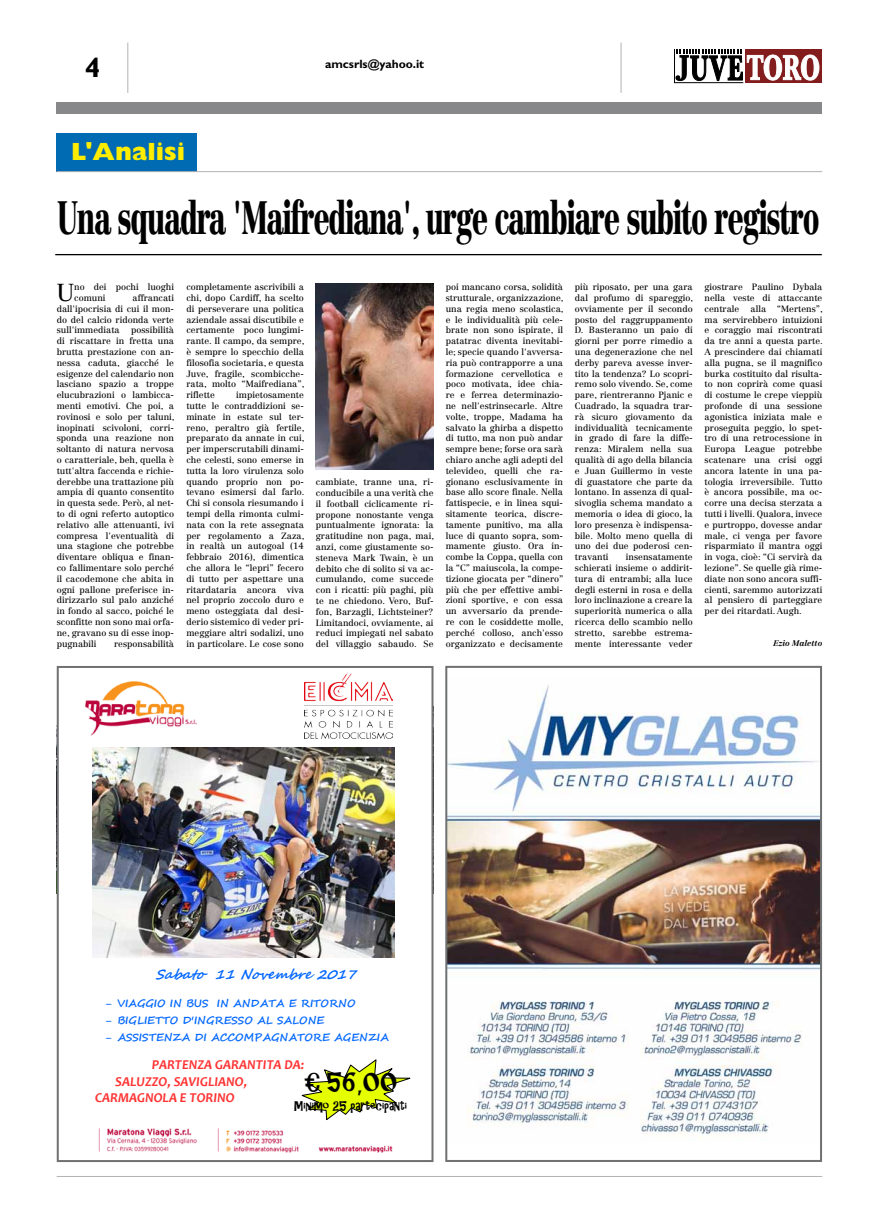
<style>
.page{position:relative;width:879px;height:1219px;background:#fff}
.page>*{position:absolute;margin:0;border:0;box-sizing:border-box;transform-origin:0 0}
.t1{font:900 46px "Centennial LT Std";letter-spacing:-.05em;color:#000;scale:.62 1}
.t2{font:700 28px "Gill Sans Std";color:#000}
.t3{font:800 25px "Gill Sans Std";color:#ffed00}
.t4{font:24.7px "ARCHRISTY";color:#000}
.t5{font:24.2px "Centennial LT Std";color:#000}
.t6{font:italic 700 13.6px "Candara";color:#f33}
.t7{font:italic 700 13.6px "Segoe Script";color:#06f}
.t8{font:12.3px "ARCHRISTY";color:#000}
.t9{font:700 12px "Gill Sans Std";color:#000}
.t10{font:700 10.5px/16.9px "Segoe Script";color:#06f}
.t11{font:9px/10.8px "Centennial LT Std";color:#000;text-align:justify}
.t12{font:italic 700 8px "Centennial LT Std";color:#000}
</style>
<div class="page">
<hr style="left:57px;top:113px;width:765px;height:1px;background:#b1b3b4">
<hr style="left:127px;top:43px;width:1px;height:50px;background:#b1b3b4">
<hr style="left:621px;top:43px;width:1px;height:50px;background:#b1b3b4">
<hr style="left:57px;top:1176px;width:765px;height:1px;background:#b1b3b4">
<div style="left:57px;top:102px;width:765px;height:11px;background:#87888a"></div>
<div style="left:745px;top:49px;width:77px;height:34px;background:#831c1c"></div>
<svg style="left:674px;top:49px;width:145px;height:34px"></svg>
<hr style="left:55px;top:254px;width:767px;height:1px;background:#000">
<img style="left:85px;top:681px;width:112px;height:69px">
<img style="left:98px;top:1128px;width:295px;height:25px">
<svg style="left:301px;top:1059px;width:110px;height:61px"></svg>
<img style="left:305px;top:672px;width:87px;height:67px">
<img style="left:93px;top:747px;width:302px;height:211px">
<div style="left:57px;top:666px;width:376px;height:496px;border:2px solid #707172"></div>
<img style="left:448px;top:685px;width:371px;height:455px">
<div style="left:445px;top:666px;width:377px;height:496px;border:2px solid #707172"></div>
<img style="left:315px;top:283px;width:118px;height:187px">
<div style="left:57px;top:133px;width:140px;height:38px;background:#006ab3"></div>
<hr style="left:57px;top:171px;width:765px;height:1px;background:#b1b3b4">
<h2 class="t2" style="left:85px;top:51px;width:17px">4</h2>
<h3 class="t9" style="left:325px;top:56px;width:101px">amcsrls@yahoo.it</h3>
<h3 class="t3" style="left:71px;top:137px;width:116px">L'Analisi</h3>
<h1 class="t1" style="left:57px;top:189px;width:1231px">Una squadra 'Maifrediana', urge cambiare subito registro</h1>
<h3 class="t5" style="left:57px;top:278px;width:19px">U</h3>
<p class="t11" style="left:74px;top:282px;width:101px">no dei pochi luoghi comuni</p>
<p class="t11" style="left:446px;top:282px;width:119px">poi mancano corsa, solidità strutturale, organizzazione, una regia meno scolastica, e le individualità più cele&shy;brate non sono ispirate, il patatrac diventa inevitabi&shy;le; specie quando l'avversa&shy;ria può contrapporre a una formazione cervellotica e poco motivata, idee chia&shy;re e ferrea determinazio&shy;ne nell'estrinsecarle. Altre volte, troppe, Madama ha salvato la ghirba a dispetto di tutto, ma non può andar sempre bene; forse ora sarà chiaro anche agli adepti del televideo, quelli che ra&shy;gionano esclusivamente in base allo score finale. Nella fattispecie, e in linea squi&shy;sitamente teorica, discre&shy;tamente punitivo, ma alla luce di quanto sopra, som&shy;mamente giusto. Ora in&shy;combe la Coppa, quella con la “C” maiuscola, la compe&shy;tizione giocata per “dinero” più che per effettive ambi&shy;zioni sportive, e con essa un avversario da prende&shy;re con le cosiddette molle, perché colloso, anch'esso organizzato e decisamente</p>
<p class="t11" style="left:575px;top:282px;width:120px">più riposato, per una gara dal profumo di spareggio, ovviamente per il secondo posto del raggruppamento D. Basteranno un paio di giorni per porre rimedio a una degenerazione che nel derby pareva avesse inver&shy;tito la tendenza? Lo scopri&shy;remo solo vivendo. Se, come pare, rientreranno Pjanic e Cuadrado, la squadra trar&shy;rà sicuro giovamento da individualità tecnicamente in grado di fare la diffe&shy;renza: Miralem nella sua qualità di ago della bilancia e Juan Guillermo in veste di guastatore che parte da lontano. In assenza di qual&shy;sivoglia schema mandato a memoria o idea di gioco, la loro presenza è indispensa&shy;bile. Molto meno quella di uno dei due poderosi cen&shy;travanti</p>
<p class="t11" style="left:186px;top:282px;width:119px">completamente ascrivibili a chi, dopo Cardiff, ha scelto di perseverare una politica aziendale assai discutibile e certamente poco lungimi&shy;rante. Il campo, da sempre, è sempre lo specchio della filosofia societaria, e questa Juve, fragile, scombicche&shy;rata, molto “Maifrediana”, riflette</p>
<p class="t11" style="left:704px;top:282px;width:120px">giostrare Paulino Dybala nella veste di attaccante centrale alla “Mertens”, ma servirebbero intuizioni e coraggio mai riscontrati da tre anni a questa parte.<br>A prescindere dai chiamati alla pugna, se il magnifico burka costituito dal risulta&shy;to non coprirà come quasi di costume le crepe vieppiù profonde di una sessione agonistica iniziata male e proseguita peggio, lo spet&shy;tro di una retrocessione in Europa League potrebbe scatenare una crisi oggi ancora latente in una pa&shy;tologia irreversibile. Tutto è ancora possibile, ma oc&shy;corre una decisa sterzata a tutti i livelli. Qualora, invece e purtroppo, dovesse andar male, ci venga per favore risparmiato il mantra oggi in voga, cioè: “Ci servirà da lezione”. Se quelle già rime&shy;diate non sono ancora suffi&shy;cienti, saremmo autorizzati al pensiero di parteggiare per dei ritardati. Augh.</p>
<p class="t12" style="left:773px;top:638px;width:50px">Ezio Maletto</p>
<p class="t11" style="left:57px;top:292px;width:119px;text-indent:76px">affrancati dall'ipocrisia di cui il mon&shy;do del calcio ridonda verte sull'immediata</p>
<p class="t11" style="left:57px;top:325px;width:119px;text-indent:74px">possibilità di riscattare in fretta una brutta prestazione con an&shy;nessa caduta, giacché le esigenze del calendario non lasciano spazio a troppe elucubrazioni o lambicca&shy;menti emotivi. Che poi, a rovinosi e solo per taluni, inopinati scivoloni, corri&shy;sponda una reazione non soltanto di natura nervosa o caratteriale, beh, quella è tutt'altra faccenda e richie&shy;derebbe una trattazione più ampia di quanto consentito in questa sede. Però, al net&shy;to di ogni referto autoptico relativo alle attenuanti, ivi compresa l'eventualità di una stagione che potrebbe diventare obliqua e finan&shy;co fallimentare solo perché il cacodemone che abita in ogni pallone preferisce in&shy;dirizzarlo sul palo anziché in fondo al sacco, poiché le sconfitte non sono mai orfa&shy;ne, gravano su di esse inop&shy;pugnabili</p>
<p class="t11" style="left:186px;top:390px;width:119px;text-indent:50px">impietosamente tutte le contraddizioni se&shy;minate in estate sul ter&shy;reno, peraltro già fertile, preparato da annate in cui, per imperscrutabili dinami&shy;che celesti, sono emerse in tutta la loro virulenza solo quando proprio non po&shy;tevano esimersi dal farlo.<br>Chi si consola riesumando i tempi della rimonta culmi&shy;nata con la rete assegnata per regolamento a Zaza, in realtà un autogoal (14 febbraio 2016), dimentica che allora le “lepri” fecero di tutto per aspettare una ritardataria ancora viva nel proprio zoccolo duro e meno osteggiata dal desi&shy;derio sistemico di veder pri&shy;meggiare altri sodalizi, uno in particolare. Le cose sono</p>
<p class="t11" style="left:316px;top:477px;width:120px">cambiate, tranne una, ri&shy;conducibile a una verità che il football ciclicamente ri&shy;propone nonostante venga puntualmente ignorata: la gratitudine non paga, mai, anzi, come giustamente so&shy;steneva Mark Twain, è un debito che di solito si va ac&shy;cumulando, come succede con i ricatti: più paghi, più te ne chiedono. Vero, Buf&shy;fon, Barzagli, Lichtsteiner?<br>Limitandoci, ovviamente, ai reduci impiegati nel sabato del villaggio sabaudo. Se</p>
<p class="t11" style="left:575px;top:552px;width:119px;text-indent:51px">insensatamente schierati insieme o addirit&shy;tura di entrambi; alla luce degli esterni in rosa e della loro inclinazione a creare la superiorità numerica o alla ricerca dello scambio nello stretto, sarebbe estrema&shy;mente interessante veder</p>
<p class="t11" style="left:114px;top:638px;width:62px">responsabilità</p>
<h3 class="t7" style="left:156px;top:968px;width:205px">Sabato 11 Novembre 2017</h3>
<p class="t10" style="left:117px;top:995px;width:273px">VIAGGIO IN BUS IN ANDATA E RITORNO<br>BIGLIETTO D'INGRESSO AL SALONE<br>ASSISTENZA DI ACCOMPAGNATORE AGENZIA</p>
<h3 class="t6" style="left:152px;top:1060px;width:154px">PARTENZA GARANTITA DA:</h3>
<h3 class="t6" style="left:115px;top:1077px;width:133px">SALUZZO, SAVIGLIANO,</h3>
<h3 class="t6" style="left:95px;top:1093px;width:141px">CARMAGNOLA E TORINO</h3>
<h3 class="t4" style="left:304px;top:1071px;width:95px">€ 56,00</h3>
<h3 class="t8" style="left:294px;top:1100px;width:114px">Minimo 25 partecipanti</h3>
</div>
